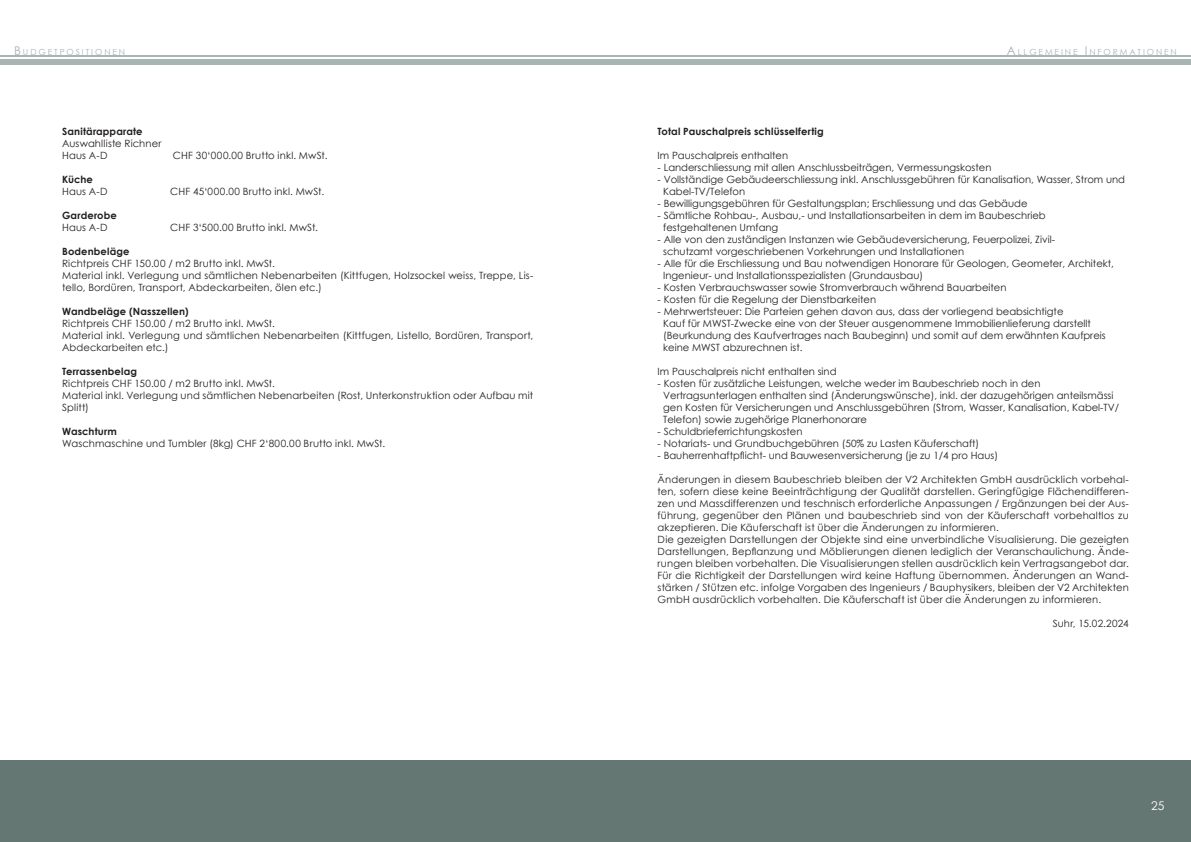
<style>
.page{position:relative;width:1191px;height:842px;background:#fff}
.page>*{position:absolute;margin:0;border:0;box-sizing:border-box;transform-origin:0 0}
.t1{font:12px "Century Gothic";color:#fff}
.t2{font:10px/12px "Century Gothic";color:#231f20}
.t3{font:700 10px "Century Gothic";letter-spacing:.015em;color:#231f20}
.t4{font:10px "Century Gothic";letter-spacing:.025em;color:#231f20}
.t5{font:10px "Century Gothic";letter-spacing:.02em;color:#231f20}
.t6{font:8.4px "Century Gothic";letter-spacing:.23em;color:#a8b5b3}
.s1{font-size:12px}
</style>
<div class="page">
<div style="left:0;top:760px;width:1191px;height:82px;background:#657773"></div>
<div style="left:0;top:59px;width:1191px;height:5px;background:#a8b5b3"></div>
<hr style="left:0;top:55px;width:1191px;height:1px;background:#a8b5b3">
<p class="t6" style="left:14px;top:48px;width:112px"><span class="s1">B</span>UDGETPOSITIONEN</p>
<p class="t6" style="left:1007px;top:48px;width:171px"><span class="s1">A</span>LLGEMEINE <span class="s1">I</span>NFORMATIONEN</p>
<p class="t3" style="left:62px;top:127px;width:82px">Sanitärapparate</p>
<p class="t2" style="left:62px;top:138px;width:101px">Auswahlliste Richner<br>Haus A-D</p>
<p class="t4" style="left:173px;top:148px;width:156px">CHF 30‘000.00 Brutto inkl. MwSt.</p>
<p class="t3" style="left:62px;top:175px;width:32px">Küche</p>
<p class="t2" style="left:62px;top:185px;width:47px">Haus A-D</p>
<p class="t4" style="left:170px;top:184px;width:155px">CHF 45‘000.00 Brutto inkl. MwSt.</p>
<p class="t3" style="left:62px;top:211px;width:56px">Garderobe</p>
<p class="t2" style="left:62px;top:221px;width:47px">Haus A-D</p>
<p class="t5" style="left:170px;top:220px;width:149px">CHF 3‘500.00 Brutto inkl. MwSt.</p>
<p class="t3" style="left:62px;top:247px;width:69px">Bodenbeläge</p>
<p class="t2" style="left:62px;top:257px;width:473px">Richtpreis CHF 150.00 / m2 Brutto inkl. MwSt.<br>Material inkl. Verlegung und sämtlichen Nebenarbeiten (Kittfugen, Holzsockel weiss, Treppe, Lis&shy;tello, Bordüren, Transport, Abdeckarbeiten, ölen etc.)</p>
<p class="t3" style="left:62px;top:307px;width:128px">Wandbeläge (Nasszellen)</p>
<p class="t2" style="left:62px;top:317px;width:473px">Richtpreis CHF 150.00 / m2 Brutto inkl. MwSt.<br>Material inkl. Verlegung und sämtlichen Nebenarbeiten (Kittfugen, Listello, Bordüren, Transport,<br>Abdeckarbeiten etc.)</p>
<p class="t3" style="left:62px;top:367px;width:76px">Terrassenbelag</p>
<p class="t2" style="left:62px;top:377px;width:473px">Richtpreis CHF 150.00 / m2 Brutto inkl. MwSt.<br>Material inkl. Verlegung und sämtlichen Nebenarbeiten (Rost, Unterkonstruktion oder Aufbau mit<br>Splitt)</p>
<p class="t3" style="left:62px;top:427px;width:56px">Waschturm</p>
<p class="t2" style="left:62px;top:437px;width:324px">Waschmaschine und Tumbler (8kg) CHF 2‘800.00 Brutto inkl. MwSt.</p>
<p class="t3" style="left:657px;top:127px;width:168px">Total Pauschalpreis schlüsselfertig</p>
<p class="t2" style="left:657px;top:150px;width:132px">Im Pauschalpreis enthalten</p>
<p class="t2" style="left:657px;top:162px;width:335px">- Landerschliessung mit allen Anschlussbeiträgen, Vermessungskosten</p>
<p class="t2" style="left:663px;top:174px;width:463px;text-indent:-6px">- Vollständige Gebäudeerschliessung inkl. Anschlussgebühren für Kanalisation, Wasser, Strom und<br>Kabel-TV/Telefon</p>
<p class="t2" style="left:657px;top:198px;width:371px">- Bewilligungsgebühren für Gestaltungsplan; Erschliessung und das Gebäude</p>
<p class="t2" style="left:663px;top:210px;width:384px;text-indent:-6px">- Sämtliche Rohbau-, Ausbau,- und Installationsarbeiten in dem im Baubeschrieb festgehaltenen Umfang</p>
<p class="t2" style="left:663px;top:234px;width:393px;text-indent:-6px">- Alle von den zuständigen Instanzen wie Gebäudeversicherung, Feuerpolizei, Zivil&shy;schutzamt vorgeschriebenen Vorkehrungen und Installationen</p>
<p class="t2" style="left:663px;top:258px;width:452px;text-indent:-6px">- Alle für die Erschliessung und Bau notwendigen Honorare für Geologen, Geometer, Architekt,<br>Ingenieur- und Installationsspezialisten (Grundausbau)</p>
<p class="t2" style="left:657px;top:282px;width:350px">- Kosten Verbrauchswasser sowie Stromverbrauch während Bauarbeiten</p>
<p class="t2" style="left:657px;top:294px;width:220px">- Kosten für die Regelung der Dienstbarkeiten</p>
<p class="t2" style="left:663px;top:306px;width:444px;text-indent:-6px">- Mehrwertsteuer: Die Parteien gehen davon aus, dass der vorliegend beabsichtigte<br>Kauf für MWST-Zwecke eine von der Steuer ausgenommene Immobilienlieferung darstellt (Beurkundung des Kaufvertrages nach Baubeginn) und somit auf dem erwähnten Kaufpreis keine MWST abzurechnen ist.</p>
<p class="t2" style="left:657px;top:366px;width:180px">Im Pauschalpreis nicht enthalten sind</p>
<p class="t2" style="left:663px;top:378px;width:457px;text-indent:-6px">- Kosten für zusätzliche Leistungen, welche weder im Baubeschrieb noch in den Vertragsunterlagen enthalten sind (Änderungswünsche), inkl. der dazugehörigen anteilsmässi gen Kosten für Versicherungen und Anschlussgebühren (Strom, Wasser, Kanalisation, Kabel-TV/ Telefon) sowie zugehörige Planerhonorare</p>
<p class="t2" style="left:657px;top:426px;width:146px">- Schuldbrieferrichtungskosten</p>
<p class="t2" style="left:657px;top:437px;width:323px">- Notariats- und Grundbuchgebühren (50% zu Lasten Käuferschaft)</p>
<p class="t2" style="left:657px;top:449px;width:342px">- Bauherrenhaftp昀氀icht- und Bauwesenversicherung (je zu 1/4 pro Haus)</p>
<p class="t2" style="left:657px;top:474px;width:473px">Änderungen in diesem Baubeschrieb bleiben der V2 Architekten GmbH ausdrücklich vorbehal&shy;ten, sofern diese keine Beeinträchtigung der Qualität darstellen. Geringfügige Flächendifferen&shy;zen und Massdifferenzen und teschnisch erforderliche Anpassungen / Ergänzungen bei der Aus&shy;führung, gegenüber den Plänen und baubeschrieb sind von der Käuferschaft vorbehaltlos zu akzeptieren. Die Käuferschaft ist über die Änderungen zu informieren.<br>Die gezeigten Darstellungen der Objekte sind eine unverbindliche Visualisierung. Die gezeigten Darstellungen, Bep昀氀anzung und Möblierungen dienen lediglich der Veranschaulichung. Ände&shy;rungen bleiben vorbehalten. Die Visualisierungen stellen ausdrücklich kein Vertragsangebot dar.<br>Für die Richtigkeit der Darstellungen wird keine Haftung übernommen. Änderungen an Wand&shy;stärken / Stützen etc. infolge Vorgaben des Ingenieurs / Bauphysikers, bleiben der V2 Architekten GmbH ausdrücklich vorbehalten. Die Käuferschaft ist über die Änderungen zu informieren.</p>
<p class="t2" style="left:1052px;top:617px;width:78px">Suhr, 15.02.2024</p>
<p class="t1" style="left:1151px;top:800px;width:15px">25</p>
</div>
